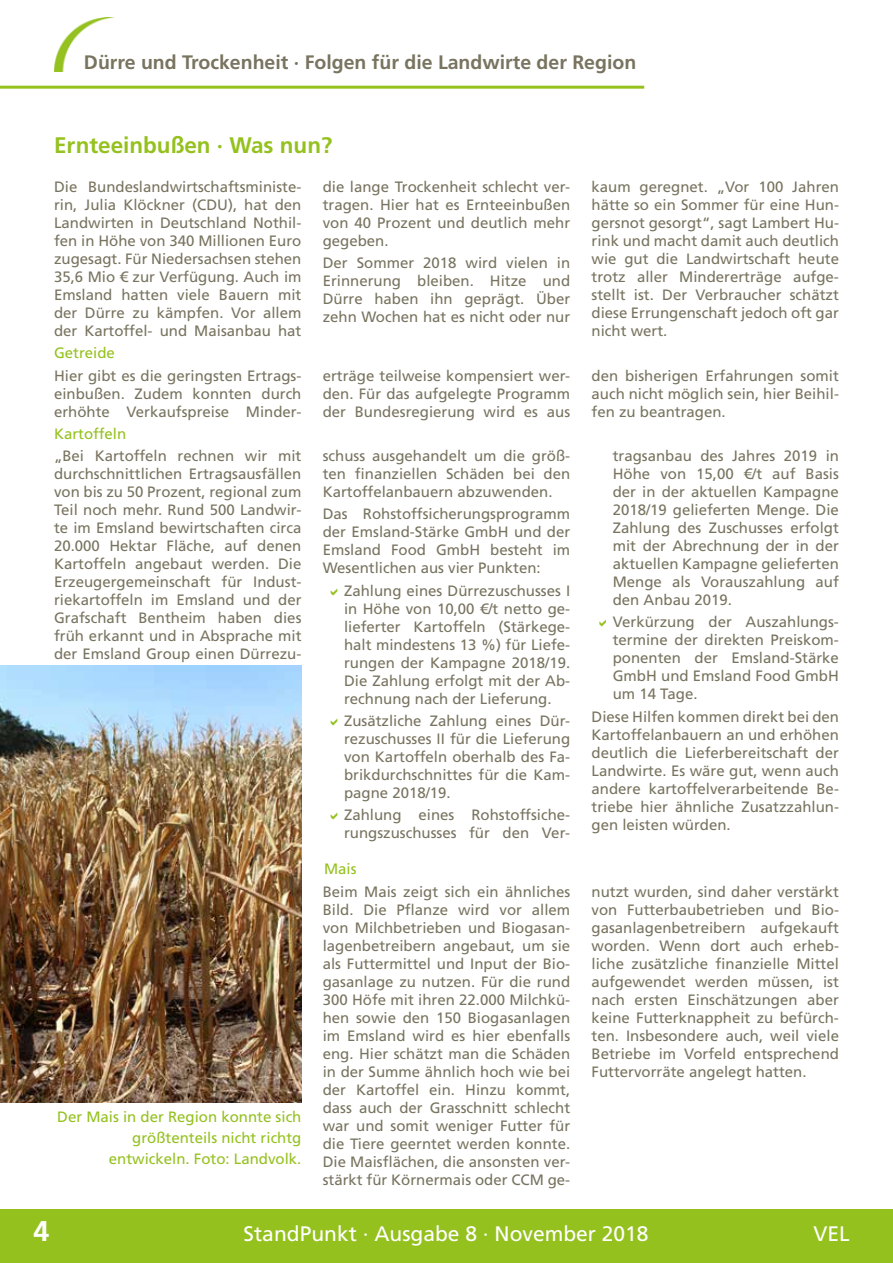
<style>
.page{position:relative;width:893px;height:1263px;background:#fff}
.page>*{position:absolute;margin:0;border:0;box-sizing:border-box;transform-origin:0 0}
.t1{font:700 28.5px "Frutiger LT Std";color:#fff}
.t2{font:700 22.5px "Frutiger LT Std";color:#95c11f}
.t3{font:21px "Frutiger LT Std";color:#fff}
.t4{font:700 19.5px "Frutiger LT Std";color:#797460}
.t5{font:15px/18px "Frutiger LT Std";color:#797460;text-align:justify}
.t6{font:15px/21px "Frutiger LT Std";color:#95c11f;text-align:right}
</style>
<div class="page">
<div style="left:0;top:1209px;width:893px;height:54px;background:#95c11f"></div>
<img style="left:54px;top:17px;width:60px;height:55px">
<img style="left:0;top:665px;width:301px;height:437px">
<hr style="left:0;top:86px;width:644px;height:3px;background:#95c11f">
<h3 class="t4" style="left:84px;top:50px;width:554px">Dürre und Trockenheit · Folgen für die Landwirte der Region</h3>
<h2 class="t2" style="left:54px;top:132px;width:280px">Ernteeinbußen · Was nun?</h2>
<p class="t5" style="left:54px;top:178px;width:249px">Die Bundeslandwirtschaftsministe&shy;rin, Julia Klöckner (CDU), hat den Landwirten in Deutschland Nothil&shy;fen in Höhe von 340 Millionen Euro zugesagt. Für Niedersachsen stehen 35,6 Mio € zur Verfügung. Auch im Emsland hatten viele Bauern mit der Dürre zu kämpfen. Vor allem der Kartoffel- und Maisanbau hat</p>
<p class="t5" style="left:323px;top:178px;width:249px">die lange Trockenheit schlecht ver&shy;tragen. Hier hat es Ernteeinbußen von 40 Prozent und deutlich mehr gegeben.</p>
<p class="t5" style="left:323px;top:254px;width:249px">Der Sommer 2018 wird vielen in Erinnerung bleiben. Hitze und Dürre haben ihn geprägt. Über zehn Wochen hat es nicht oder nur</p>
<p class="t5" style="left:591px;top:178px;width:249px">kaum geregnet. „Vor 100 Jahren hätte so ein Sommer für eine Hun&shy;gersnot gesorgt“, sagt Lambert Hu&shy;rink und macht damit auch deutlich wie gut die Landwirtschaft heute trotz aller Mindererträge aufge&shy;stellt ist. Der Verbraucher schätzt diese Errungenschaft jedoch oft gar nicht wert.</p>
<p class="t6" style="left:54px;top:343px;width:62px">Getreide</p>
<p class="t5" style="left:54px;top:367px;width:249px">Hier gibt es die geringsten Ertrags&shy;einbußen. Zudem konnten durch erhöhte Verkaufspreise Minder-</p>
<p class="t5" style="left:323px;top:367px;width:249px">erträge teilweise kompensiert wer&shy;den. Für das aufgelegte Programm der Bundesregierung wird es aus</p>
<p class="t5" style="left:591px;top:367px;width:249px">den bisherigen Erfahrungen somit auch nicht möglich sein, hier Beihil&shy;fen zu beantragen.</p>
<p class="t6" style="left:54px;top:423px;width:74px">Kartoffeln</p>
<p class="t5" style="left:54px;top:447px;width:249px">„Bei Kartoffeln rechnen wir mit durchschnittlichen Ertragsausfällen von bis zu 50 Prozent, regional zum Teil noch mehr. Rund 500 Landwir&shy;te im Emsland bewirtschaften circa 20.000 Hektar Fläche, auf denen Kartoffeln angebaut werden. Die Erzeugergemeinschaft für Indust&shy;riekartoffeln im Emsland und der Grafschaft Bentheim haben dies früh erkannt und in Absprache mit der Emsland Group einen Dürrezu-</p>
<p class="t5" style="left:323px;top:447px;width:249px">schuss ausgehandelt um die größ&shy;ten finanziellen Schäden bei den Kartoffelanbauern abzuwenden.</p>
<p class="t5" style="left:613px;top:447px;width:228px">tragsanbau des Jahres 2019 in Höhe von 15,00 €/t auf Basis der in der aktuellen Kampagne 2018/19 gelieferten Menge. Die Zahlung des Zuschusses erfolgt mit der Abrechnung der in der aktuellen Kampagne gelieferten Menge als Vorauszahlung auf den Anbau 2019.</p>
<p class="t5" style="left:613px;top:613px;width:228px">Verkürzung der Auszahlungs&shy;termine der direkten Preiskom&shy;ponenten der Emsland-Stärke GmbH und Emsland Food GmbH um 14 Tage.</p>
<p class="t5" style="left:591px;top:708px;width:249px">Diese Hilfen kommen direkt bei den Kartoffelanbauern an und erhöhen deutlich die Lieferbereitschaft der Landwirte. Es wäre gut, wenn auch andere kartoffelverarbeitende Be&shy;triebe hier ähnliche Zusatzzahlun&shy;gen leisten würden.</p>
<p class="t5" style="left:323px;top:505px;width:249px">Das Rohstoffsicherungsprogramm der Emsland-Stärke GmbH und der Emsland Food GmbH besteht im Wesentlichen aus vier Punkten:</p>
<p class="t5" style="left:344px;top:582px;width:228px">Zahlung eines Dürrezuschusses I in Höhe von 10,00 €/t netto ge&shy;lieferter Kartoffeln (Stärkege&shy;halt mindestens 13 %) für Liefe&shy;rungen der Kampagne 2018/19.<br>Die Zahlung erfolgt mit der Ab&shy;rechnung nach der Lieferung.</p>
<p class="t5" style="left:344px;top:712px;width:228px">Zusätzliche Zahlung eines Dür&shy;rezuschusses II für die Lieferung von Kartoffeln oberhalb des Fa&shy;brikdurchschnittes für die Kam&shy;pagne 2018/19.</p>
<p class="t5" style="left:344px;top:806px;width:228px">Zahlung eines Rohstoffsiche&shy;rungszuschusses für den Ver-</p>
<p class="t6" style="left:57px;top:1106px;width:246px">Der Mais in der Region konnte sich größtenteils nicht richtg entwickeln. Foto: Landvolk.</p>
<p class="t6" style="left:324px;top:859px;width:34px">Mais</p>
<p class="t5" style="left:323px;top:882px;width:249px">Beim Mais zeigt sich ein ähnliches Bild. Die Pflanze wird vor allem von Milchbetrieben und Biogasan&shy;lagenbetreibern angebaut, um sie als Futtermittel und Input der Bio&shy;gasanlage zu nutzen. Für die rund 300 Höfe mit ihren 22.000 Milchkü&shy;hen sowie den 150 Biogasanlagen im Emsland wird es hier ebenfalls eng. Hier schätzt man die Schäden in der Summe ähnlich hoch wie bei der Kartoffel ein. Hinzu kommt, dass auch der Grasschnitt schlecht war und somit weniger Futter für die Tiere geerntet werden konnte.<br>Die Maisflächen, die ansonsten ver&shy;stärkt für Körnermais oder CCM ge-</p>
<p class="t5" style="left:591px;top:882px;width:249px">nutzt wurden, sind daher verstärkt von Futterbaubetrieben und Bio&shy;gasanlagenbetreibern aufgekauft worden. Wenn dort auch erheb&shy;liche zusätzliche finanzielle Mittel aufgewendet werden müssen, ist nach ersten Einschätzungen aber keine Futterknappheit zu befürch&shy;ten. Insbesondere auch, weil viele Betriebe im Vorfeld entsprechend Futtervorräte angelegt hatten.</p>
<h1 class="t1" style="left:33px;top:1214px;width:17px">4</h1>
<h3 class="t3" style="left:244px;top:1221px;width:406px">StandPunkt · Ausgabe 8 · November 2018</h3>
<h3 class="t3" style="left:813px;top:1221px;width:38px">VEL</h3>
</div>
